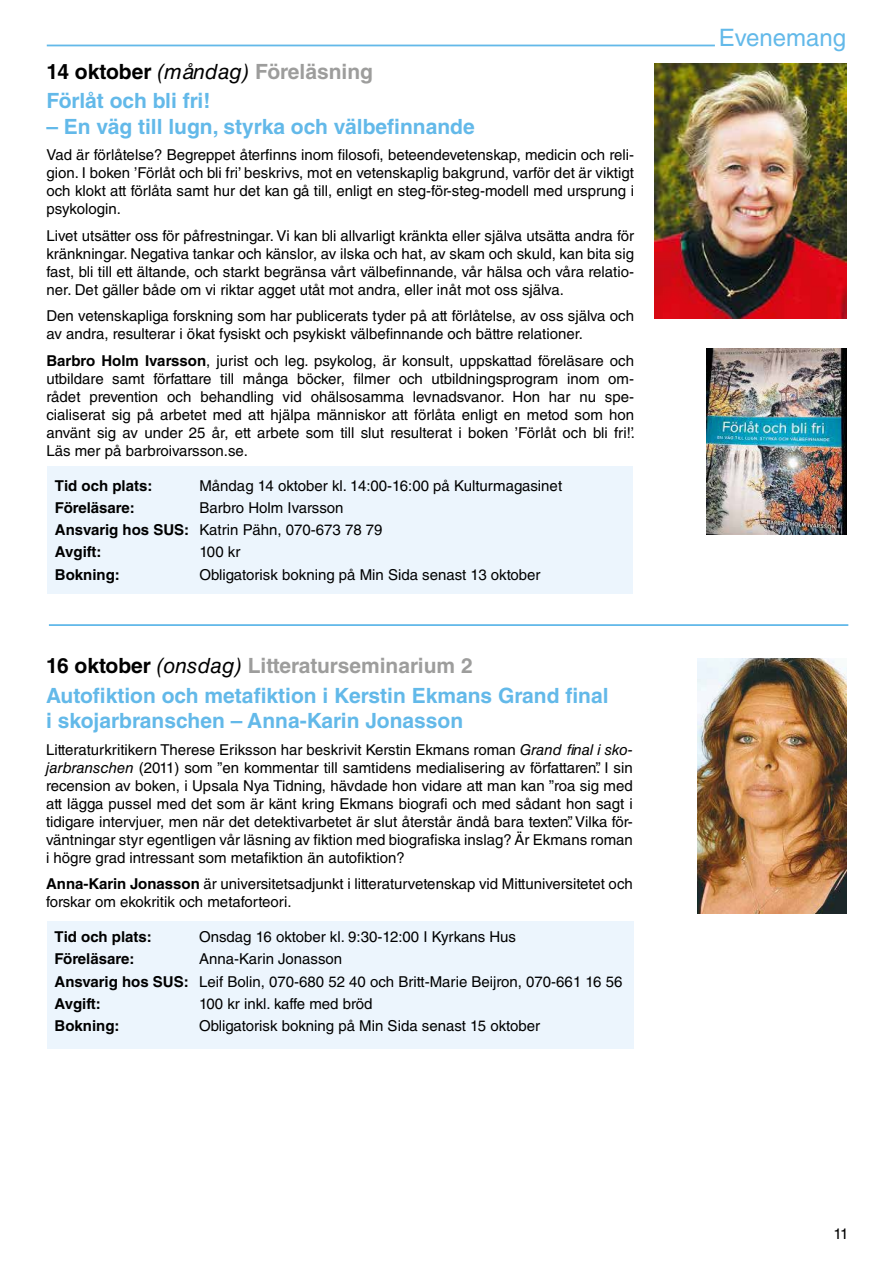
<style>
.page{position:relative;width:893px;height:1263px;background:#fff}
.page>*{position:absolute;margin:0;border:0;box-sizing:border-box;transform-origin:0 0}
.t1{font:24px "Helvetica LT Std";color:#63b9e9}
.t2{font:700 21px/29.4px "Helvetica LT Std";color:#63b9e9}
.t3{font:15px/18px "Helvetica LT Std";color:#000;text-align:justify}
.t4{font:700 15px "Helvetica LT Std";color:#000}
.s1{color:#000}
.s2{font-weight:400;font-style:italic;color:#000}
.s3{color:#9d9d9c}
.s4{font-weight:700}
.s5{font-style:italic}
</style>
<div class="page">
<div style="left:47px;top:466px;width:586px;height:128px;background:#ecf5fd"></div>
<img style="left:655px;top:63px;width:191px;height:255px">
<div style="left:47px;top:921px;width:587px;height:127px;background:#ecf5fd"></div>
<hr style="left:47px;top:45px;width:668px;height:1px;background:#63b9e9">
<hr style="left:49px;top:624px;width:799px;height:2px;background:#63b9e9">
<img style="left:706px;top:348px;width:140px;height:186px">
<img style="left:697px;top:658px;width:149px;height:255px">
<h2 class="t2" style="left:46px;top:56px;width:328px"><span class="s1">14 oktober</span> <span class="s2">(måndag)</span> <span class="s3">Föreläsning<br></span>Förlåt och bli fri!</h2>
<h2 class="t2" style="left:46px;top:111px;width:430px">– En väg till lugn, styrka och välbefinnande</h2>
<p class="t3" style="left:46px;top:146px;width:589px">Vad är förlåtelse? Begreppet återfinns inom filosofi, beteendevetenskap, medicin och reli&shy;gion. I boken ’Förlåt och bli fri’ beskrivs, mot en vetenskaplig bakgrund, varför det är viktigt och klokt att förlåta samt hur det kan gå till, enligt en steg-för-steg-modell med ursprung i psykologin.</p>
<p class="t3" style="left:46px;top:226px;width:589px">Livet utsätter oss för påfrestningar. Vi kan bli allvarligt kränkta eller själva utsätta andra för kränkningar. Negativa tankar och känslor, av ilska och hat, av skam och skuld, kan bita sig fast, bli till ett ältande, och starkt begränsa vårt välbefinnande, vår hälsa och våra relatio&shy;ner. Det gäller både om vi riktar agget utåt mot andra, eller inåt mot oss själva.</p>
<p class="t3" style="left:46px;top:307px;width:589px">Den vetenskapliga forskning som har publicerats tyder på att förlåtelse, av oss själva och av andra, resulterar i ökat fysiskt och psykiskt välbefinnande och bättre relationer.</p>
<p class="t3" style="left:46px;top:351px;width:590px"><span class="s4">Barbro Holm Ivarsson</span>, jurist och leg. psykolog, är konsult, uppskattad föreläsare och utbildare samt författare till många böcker, filmer och utbildningsprogram inom om&shy;rådet prevention och behandling vid ohälsosamma levnadsvanor. Hon har nu spe&shy;cialiserat sig på arbetet med att hjälpa människor att förlåta enligt en metod som hon använt sig av under 25 år, ett arbete som till slut resulterat i boken ’Förlåt och bli fri!’.<br>Läs mer på barbroivarsson.se.</p>
<p class="t4" style="left:55px;top:476px;width:99px">Tid och plats:</p>
<p class="t3" style="left:199px;top:476px;width:364px">Måndag 14 oktober kl. 14:00-16:00 på Kulturmagasinet</p>
<p class="t4" style="left:55px;top:498px;width:81px">Föreläsare:</p>
<p class="t3" style="left:55px;top:496px;width:329px;line-height:22.2px;text-align:left;text-indent:144px">Barbro Holm Ivarsson<br><span class="s4">Ansvarig hos SUS:</span> Katrin Pähn, 070-673 78 79<br><span class="s4">Avgift:</span></p>
<p class="t3" style="left:199px;top:543px;width:42px">100 kr</p>
<p class="t4" style="left:55px;top:565px;width:66px">Bokning:</p>
<p class="t3" style="left:199px;top:565px;width:343px">Obligatorisk bokning på Min Sida senast 13 oktober</p>
<h2 class="t2" style="left:46px;top:651px;width:564px"><span class="s1">16 oktober</span> <span class="s2">(onsdag)</span> <span class="s3">Litteraturseminarium 2<br></span>Autofiktion och metafiktion i Kerstin Ekmans Grand final</h2>
<h2 class="t2" style="left:46px;top:706px;width:419px">i skojarbranschen – Anna-Karin Jonasson</h2>
<p class="t3" style="left:46px;top:740px;width:588px">Litteraturkritikern Therese Eriksson har beskrivit Kerstin Ekmans roman <span class="s5">Grand final i sko&shy;jarbranschen</span> (2011) som ”en kommentar till samtidens medialisering av författaren”. I sin recension av boken, i Upsala Nya Tidning, hävdade hon vidare att man kan ”roa sig med att lägga pussel med det som är känt kring Ekmans biografi och med sådant hon sagt i tidigare intervjuer, men när det detektivarbetet är slut återstår ändå bara texten”. Vilka för&shy;väntningar styr egentligen vår läsning av fiktion med biografiska inslag? Är Ekmans roman i högre grad intressant som metafiktion än autofiktion?</p>
<p class="t3" style="left:46px;top:875px;width:588px"><span class="s4">Anna-Karin Jonasson</span> är universitetsadjunkt i litteraturvetenskap vid Mittuniversitetet och forskar om ekokritik och metaforteori.</p>
<p class="t4" style="left:55px;top:928px;width:99px">Tid och plats:</p>
<p class="t3" style="left:199px;top:928px;width:318px">Onsdag 16 oktober kl. 9:30-12:00 I Kyrkans Hus</p>
<p class="t4" style="left:55px;top:950px;width:81px">Föreläsare:</p>
<p class="t3" style="left:55px;top:948px;width:569px;line-height:22.2px;text-align:left;text-indent:144px">Anna-Karin Jonasson<br><span class="s4">Ansvarig hos SUS:</span> Leif Bolin, 070-680 52 40 och Britt-Marie Beijron, 070-661 16 56<br><span class="s4">Avgift:</span></p>
<p class="t3" style="left:199px;top:995px;width:175px">100 kr inkl. kaffe med bröd</p>
<p class="t4" style="left:55px;top:1017px;width:66px">Bokning:</p>
<p class="t3" style="left:199px;top:1017px;width:343px">Obligatorisk bokning på Min Sida senast 15 oktober</p>
<h1 class="t1" style="left:719px;top:24px;width:129px">Evenemang</h1>
<p class="t3" style="left:833px;top:1224px;width:16px">11</p>
</div>
